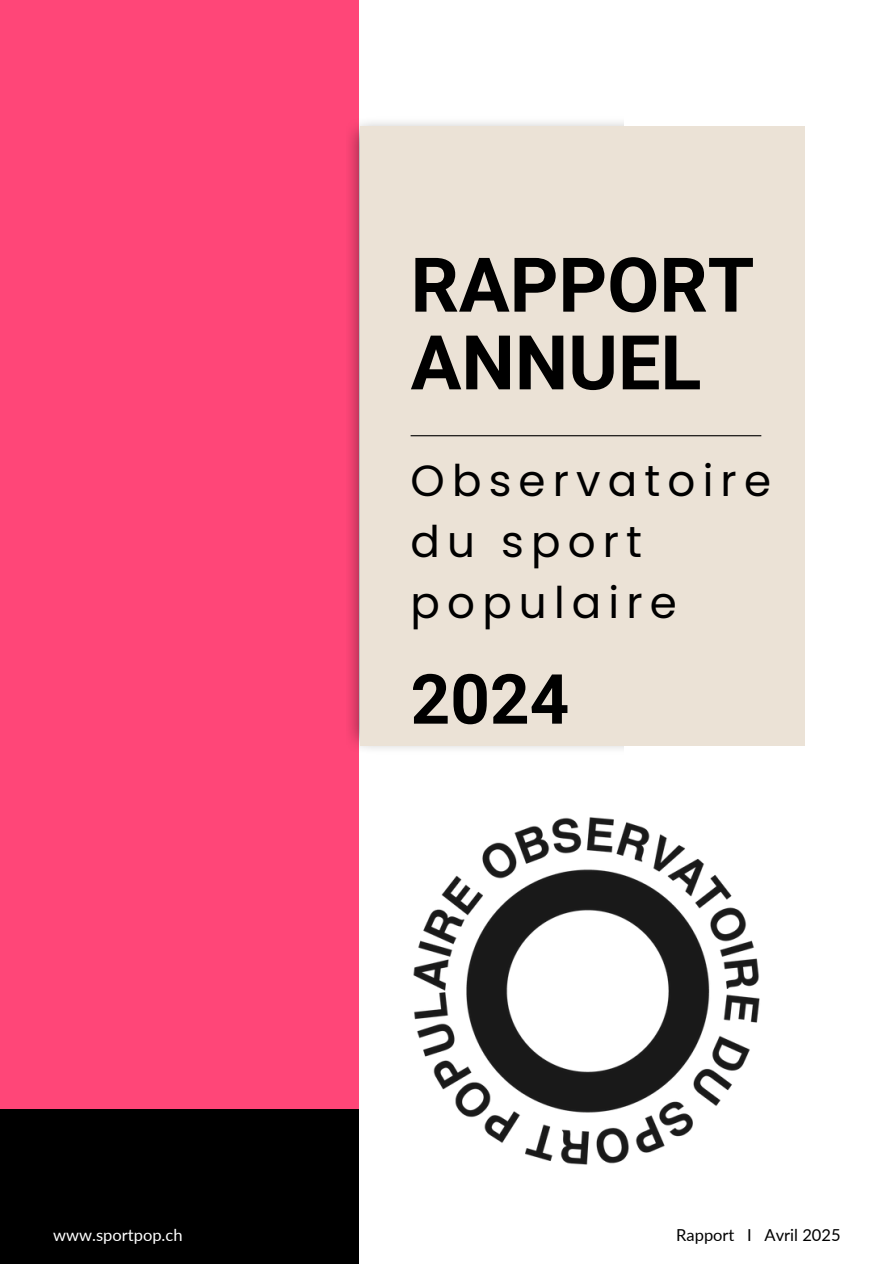
<style>
.page{position:relative;width:894px;height:1264px;background:#fff}
.page>*{position:absolute;margin:0;border:0;box-sizing:border-box;transform-origin:0 0}
.t1{font:700 75.6px/77.7px "Roboto";color:#000}
.t2{font:700 69.15px "Roboto";color:#000}
.t3{font:43.65px/60.8px "Poppins";letter-spacing:.165em;color:#000}
.t4{font:16.5px "Lato";color:#000}
.t5{font:16.5px "Lato";color:#fff}
</style>
<div class="page">
<div style="left:0;top:0;width:359px;height:1263px;background:#ff4678"></div>
<div style="left:0;top:1109px;width:359px;height:154px;background:#000"></div>
<div style="left:360px;top:127px;width:444px;height:619px;background:#ebe2d6"></div>
<hr style="left:410px;top:435px;width:351px;height:1px;background:#000">
<img style="left:413px;top:817px;width:347px;height:348px">
<p class="t1" style="left:410px;top:247px;width:345px">RAPPORT<br>ANNUEL</p>
<p class="t3" style="left:410px;top:450px;width:362px">Observatoire du sport populaire</p>
<h1 class="t2" style="left:410px;top:659px;width:160px">2024</h1>
<h3 class="t5" style="left:53px;top:1224px;width:131px">www.sportpop.ch</h3>
<p class="t4" style="left:676px;top:1224px;width:166px">Rapport I Avril 2025</p>
</div>
